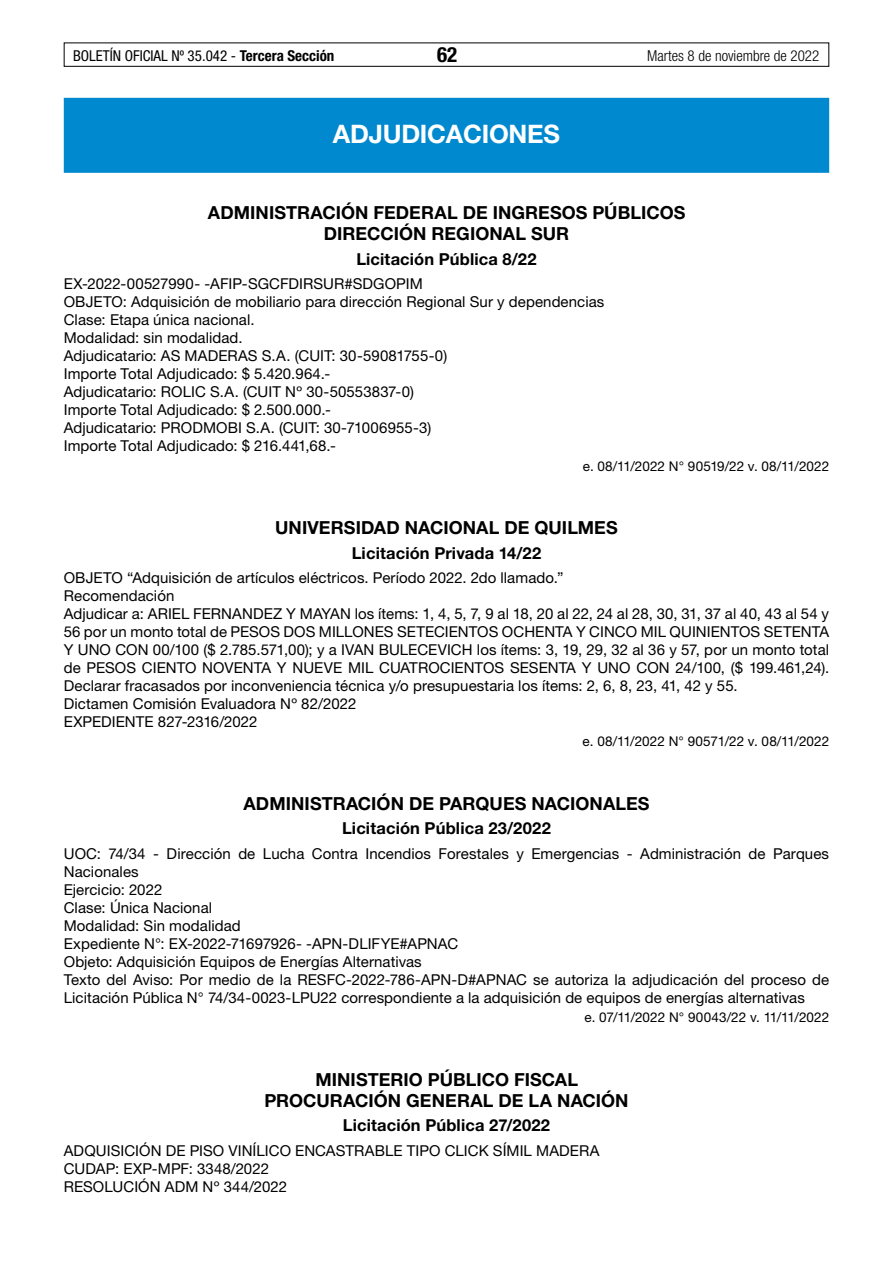
<style>
.page{position:relative;width:893px;height:1263px;background:#fff}
.page>*{position:absolute;margin:0;border:0;box-sizing:border-box;transform-origin:0 0}
.t1{font:700 25.5px "Helvetica Neue LT Std";letter-spacing:-.01em;color:#fff}
.t2{font:700 condensed 21px "Helvetica Neue LT Std";color:#000}
.t3{font:700 18px/21px "Helvetica Neue LT Std";letter-spacing:.005em;color:#000}
.t4{font:700 16.5px "Helvetica Neue LT Std";letter-spacing:.01em;color:#000}
.t5{font:15px/18px "Helvetica Neue LT Std";letter-spacing:.005em;color:#000}
.t6{font:condensed 15px "Helvetica Neue LT Std";color:#000}
.t7{font:300 condensed 15px "Helvetica Neue LT Std";color:#000}
.t8{font:13.5px "Helvetica Neue LT Std";letter-spacing:.005em;color:#000}
.s1{font-weight:700}
.s2{color:#fff}
</style>
<div class="page">
<div style="left:64px;top:43px;width:765px;height:24px;border:1px solid #000"></div>
<div style="left:64px;top:98px;width:765px;height:75px;background:#0089cf"></div>
<p class="t6" style="left:73px;top:47px;width:263px">BOLETÍN OFICIAL Nº 35.042 - <span class="s1">Tercera Sección</span></p>
<h2 class="t2" style="left:437px;top:42px;width:22px">62</h2>
<p class="t7" style="left:647px;top:47px;width:174px">Martes 8 de noviembre de 2022</p>
<h1 class="t1" style="left:333px;top:118px;width:229px">ADJUDICACIONES</h1>
<p class="t3" style="left:324px;top:202px;width:375px;text-indent:-116px">ADMINISTRACIÓN FEDERAL DE INGRESOS PÚBLICOS <span class="s2">-<br></span>DIRECCIÓN REGIONAL SUR</p>
<p class="t4" style="left:356px;top:249px;width:182px">Licitación Pública 8/22</p>
<p class="t5" style="left:64px;top:275px;width:542px">EX-2022-00527990- -AFIP-SGCFDIRSUR#SDGOPIM<br>OBJETO: Adquisición de mobiliario para dirección Regional Sur y dependencias Clase: Etapa única nacional.<br>Modalidad: sin modalidad.<br>Adjudicatario: AS MADERAS S.A. (CUIT: 30-59081755-0)<br>Importe Total Adjudicado: $ 5.420.964.-<br>Adjudicatario: ROLIC S.A. (CUIT Nº 30-50553837-0)<br>Importe Total Adjudicado: $ 2.500.000.-<br>Adjudicatario: PRODMOBI S.A. (CUIT: 30-71006955-3)<br>Importe Total Adjudicado: $ 216.441,68.-</p>
<p class="t8" style="left:583px;top:458px;width:248px">e. 08/11/2022 N° 90519/22 v. 08/11/2022</p>
<p class="t3" style="left:275px;top:517px;width:344px">UNIVERSIDAD NACIONAL DE QUILMES</p>
<p class="t4" style="left:352px;top:542px;width:191px">Licitación Privada 14/22</p>
<p class="t5" style="left:64px;top:568px;width:767px">OBJETO “Adquisición de artículos eléctricos. Período 2022. 2do llamado.”<br>Recomendación<br>Adjudicar a: ARIEL FERNANDEZ Y MAYAN los ítems: 1, 4, 5, 7, 9 al 18, 20 al 22, 24 al 28, 30, 31, 37 al 40, 43 al 54 y 56 por un monto total de PESOS DOS MILLONES SETECIENTOS OCHENTA Y CINCO MIL QUINIENTOS SETENTA Y UNO CON 00/100 ($ 2.785.571,00); y a IVAN BULECEVICH los ítems: 3, 19, 29, 32 al 36 y 57, por un monto total de PESOS CIENTO NOVENTA Y NUEVE MIL CUATROCIENTOS SESENTA Y UNO CON 24/100, ($ 199.461,24).<br>Declarar fracasados por inconveniencia técnica y/o presupuestaria los ítems: 2, 6, 8, 23, 41, 42 y 55.<br>Dictamen Comisión Evaluadora Nº 82/2022<br>EXPEDIENTE 827-2316/2022</p>
<p class="t8" style="left:583px;top:733px;width:248px">e. 08/11/2022 N° 90571/22 v. 08/11/2022</p>
<p class="t3" style="left:244px;top:793px;width:407px">ADMINISTRACIÓN DE PARQUES NACIONALES</p>
<p class="t4" style="left:342px;top:818px;width:210px">Licitación Pública 23/2022</p>
<p class="t5" style="left:64px;top:844px;width:767px">UOC: 74/34 - Dirección de Lucha Contra Incendios Forestales y Emergencias - Administración de Parques Nacionales<br>Ejercicio: 2022<br>Clase: Única Nacional<br>Modalidad: Sin modalidad<br>Expediente N°: EX-2022-71697926- -APN-DLIFYE#APNAC<br>Objeto: Adquisición Equipos de Energías Alternativas<br>Texto del Aviso: Por medio de la RESFC-2022-786-APN-D#APNAC se autoriza la adjudicación del proceso de Licitación Pública N° 74/34-0023-LPU22 correspondiente a la adquisición de equipos de energías alternativas</p>
<p class="t8" style="left:584px;top:1009px;width:246px">e. 07/11/2022 N° 90043/22 v. 11/11/2022</p>
<p class="t3" style="left:264px;top:1068px;width:366px;text-indent:51px">MINISTERIO PÚBLICO FISCAL <span class="s2">-<br></span>PROCURACIÓN GENERAL DE LA NACIÓN</p>
<p class="t4" style="left:343px;top:1115px;width:209px">Licitación Pública 27/2022</p>
<p class="t5" style="left:64px;top:1141px;width:537px">ADQUISICIÓN DE PISO VINÍLICO ENCASTRABLE TIPO CLICK SÍMIL MADERA<br>CUDAP: EXP-MPF: 3348/2022<br>RESOLUCIÓN ADM Nº 344/2022</p>
</div>
